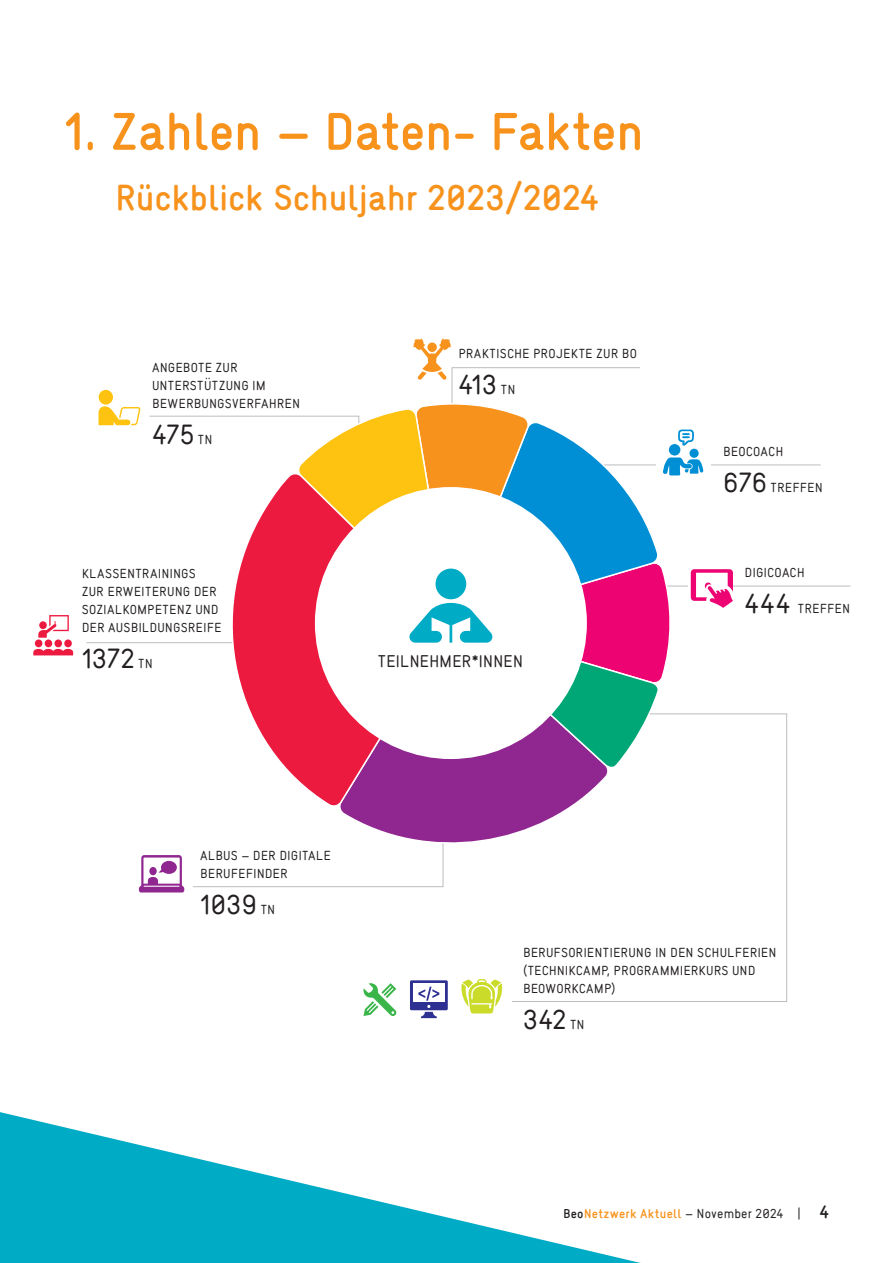
<style>
.page{position:relative;width:893px;height:1263px;background:#fff}
.page>*{position:absolute;margin:0;border:0;box-sizing:border-box;transform-origin:0 0}
.t1{font:700 52.5px "stja";letter-spacing:-.01em;color:#f7931d}
.t2{font:700 36px "stja";letter-spacing:-.01em;color:#f7931d}
.t3{font:27px "stja";letter-spacing:-.02em;color:#231f20}
.t4{font:16.5px "stja";letter-spacing:-.02em;color:#231f20}
.t5{font:12.75px/18px "stja";letter-spacing:.015em;color:#231f20}
.t6{font:700 12.75px "stja";letter-spacing:.02em;color:#f7931d}
.s1{font-size:12.75px}
.s2{font-size:27px}
.s3{color:#231f20}
.s4{font-weight:400;color:#231f20}
.s5{font-size:18px;color:#231f20}
</style>
<div class="page">
<svg style="left:38px;top:615px;width:31px;height:23px"></svg>
<div style="left:35px;top:639px;width:7px;height:8px;background:#ed1a40;border-radius:50%"></div>
<div style="left:45px;top:639px;width:7px;height:8px;background:#ed1a40;border-radius:50%"></div>
<div style="left:54px;top:639px;width:8px;height:8px;background:#ed1a40;border-radius:50%"></div>
<div style="left:64px;top:639px;width:8px;height:8px;background:#ed1a40;border-radius:50%"></div>
<svg style="left:33px;top:649px;width:40px;height:6px"></svg>
<svg style="left:193px;top:864px;width:251px;height:23px"></svg>
<svg style="left:139px;top:855px;width:45px;height:37px"></svg>
<svg style="left:0;top:1112px;width:641px;height:151px"></svg>
<svg style="left:410px;top:980px;width:38px;height:38px"></svg>
<svg style="left:461px;top:979px;width:42px;height:34px"></svg>
<svg style="left:363px;top:983px;width:33px;height:33px"></svg>
<svg style="left:340px;top:770px;width:171px;height:94px"></svg>
<svg style="left:511px;top:770px;width:276px;height:232px"></svg>
<svg style="left:288px;top:770px;width:165px;height:38px;background:#b5428d"></svg>
<svg style="left:86px;top:338px;width:765px;height:432px"></svg>
<h1 class="t1" style="left:64px;top:97px;width:582px">1. Zahlen – Daten- Fakten</h1>
<h2 class="t2" style="left:115px;top:173px;width:486px">Rückblick Schuljahr 2023/2024</h2>
<p class="t5" style="left:152px;top:358px;width:150px">ANGEBOTE ZUR<br>UNTERSTÜTZUNG IM<br>BEWERBUNGSVERFAHREN</p>
<h3 class="t3" style="left:152px;top:416px;width:62px">475 <span class="s1">TN</span></h3>
<p class="t5" style="left:82px;top:564px;width:141px">KLASSENTRAININGS<br>ZUR ERWEITERUNG DER<br>SOZIALKOMPETENZ UND<br>DER AUSBILDUNGSREIFE</p>
<h3 class="t3" style="left:82px;top:640px;width:73px">1372 <span class="s1">TN</span></h3>
<p class="t5" style="left:458px;top:344px;width:180px">PRAKTISCHE PROJEKTE ZUR BO</p>
<h3 class="t3" style="left:458px;top:366px;width:59px">413 <span class="s1">TN</span></h3>
<p class="t4" style="left:378px;top:650px;width:147px">TEILNEHMER*INNEN</p>
<p class="t5" style="left:723px;top:442px;width:62px">BEOCOACH</p>
<p class="t5" style="left:723px;top:478px;width:101px"><span class="s2">676</span> TREFFEN</p>
<p class="t5" style="left:745px;top:563px;width:62px">DIGICOACH</p>
<p class="t5" style="left:745px;top:599px;width:107px"><span class="s2">444</span> TREFFEN</p>
<p class="t5" style="left:200px;top:846px;width:132px">ALBUS – DER DIGITALE<br>BERUFEFINDER</p>
<h3 class="t3" style="left:200px;top:886px;width:77px">1039 <span class="s1">TN</span></h3>
<p class="t5" style="left:523px;top:943px;width:255px">BERUFSORIENTIERUNG IN DEN SCHULFERIEN (TECHNIKCAMP, PROGRAMMIERKURS UND<br>BEOWORKCAMP)</p>
<h3 class="t3" style="left:523px;top:1001px;width:63px">342 <span class="s1">TN</span></h3>
<p class="t6" style="left:563px;top:1205px;width:268px"><span class="s3">Beo</span>Netzwerk Aktuell <span class="s4">– November 2024 |</span> <span class="s5">4</span></p>
</div>
